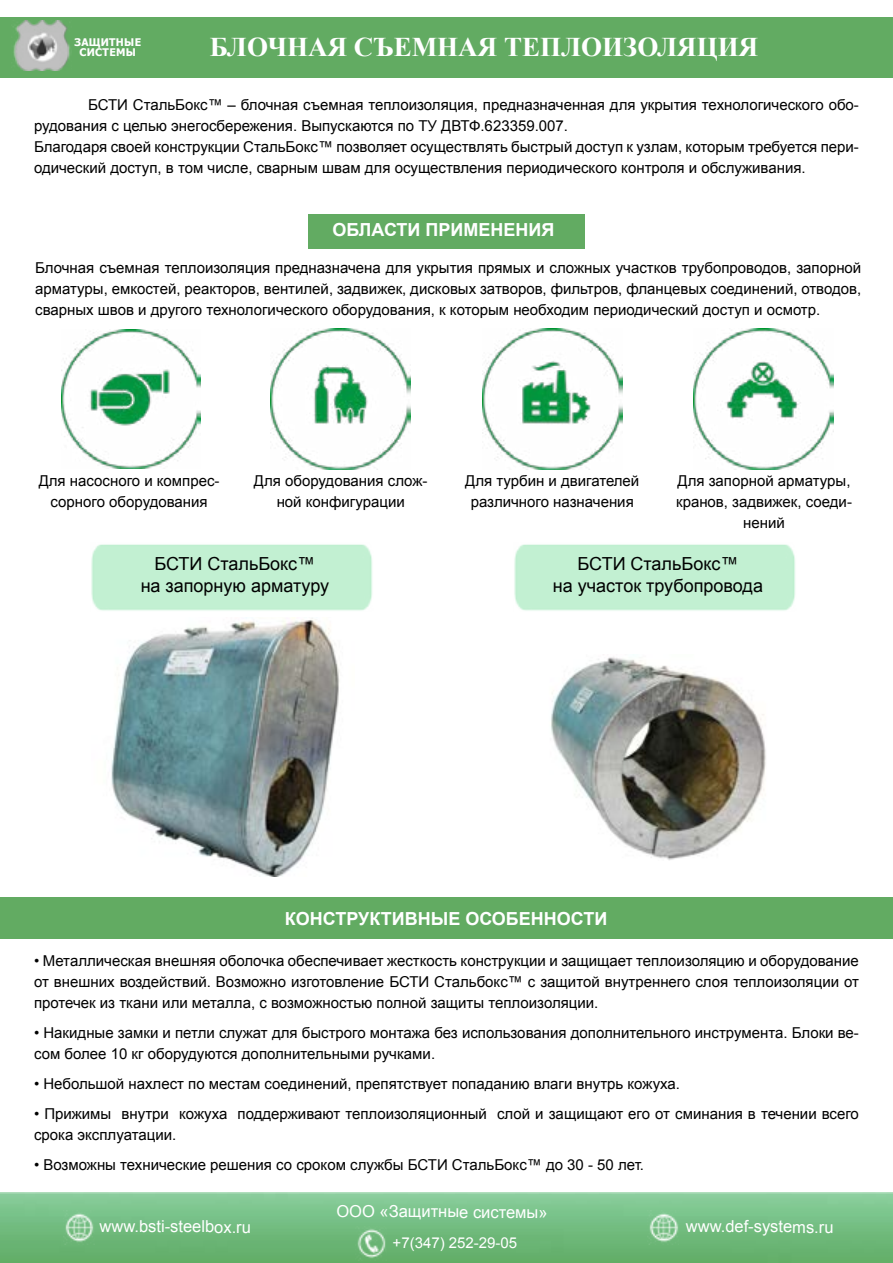
<style>
.page{position:relative;width:893px;height:1263px;background:#fff}
.page>*{position:absolute;margin:0;border:0;box-sizing:border-box;transform-origin:0 0}
.t1{font:700 27px "Times New Roman";color:#fff}
.t2{font:18px/21.6px "Arial";color:#000;text-align:center}
.t3{font:700 18px "Arial";color:#fff}
.t4{font:16.5px "Arial";letter-spacing:-.005em;color:#fff}
.t5{font:15px/21px "Arial";color:#000;text-align:center}
.t6{font:15px "Arial";letter-spacing:-.005em;color:#fff}
.t7{font:700 10.5px/10.5px "Tahoma";letter-spacing:.03em;color:#fff;text-align:center}
</style>
<div class="page">
<div style="left:0;top:17px;width:892px;height:61px;background:#62ab62"></div>
<img style="left:892px;top:17px;width:1px;height:61px">
<div style="left:91px;top:544px;width:282px;height:67px;background:#c2f0d2"></div>
<div style="left:514px;top:544px;width:282px;height:67px;background:#c2f0d2"></div>
<img style="left:111px;top:617px;width:229px;height:259px">
<img style="left:551px;top:657px;width:215px;height:203px">
<div style="left:0;top:897px;width:893px;height:41px;background:#62ab62"></div>
<img style="left:0;top:1193px;width:893px;height:70px">
<img style="left:63px;top:1210px;width:31px;height:34px">
<img style="left:647px;top:1210px;width:31px;height:34px">
<img style="left:355px;top:1226px;width:31px;height:34px">
<img style="left:12px;top:20px;width:59px;height:51px">
<div style="left:308px;top:214px;width:277px;height:34px;background:#62ab62"></div>
<img style="left:61px;top:329px;width:139px;height:140px">
<img style="left:271px;top:329px;width:140px;height:140px">
<img style="left:482px;top:329px;width:140px;height:140px">
<img style="left:694px;top:329px;width:140px;height:140px">
<h1 class="t1" style="left:210px;top:28px;width:550px">БЛОЧНАЯ СЪЕМНАЯ ТЕПЛОИЗОЛЯЦИЯ</h1>
<p class="t5" style="left:34px;top:95px;width:826px;text-align:left;text-indent:54px">БСТИ СтальБокс™ – блочная съемная теплоизоляция, предназначенная для укрытия технологического обо&shy;рудования с целью энегосбережения. Выпускаются по ТУ ДВТФ.623359.007.<br>Благодаря своей конструкции СтальБокс™ позволяет осуществлять быстрый доступ к узлам, которым требуется пери&shy;одический доступ, в том числе, сварным швам для осуществления периодического контроля и обслуживания.</p>
<p class="t7" style="left:74px;top:36px;width:68px">ЗАЩИТНЫЕ<br>СИСТЕМЫ</p>
<p class="t3" style="left:332px;top:217px;width:223px">ОБЛАСТИ ПРИМЕНЕНИЯ</p>
<p class="t5" style="left:35px;top:257px;width:828px;text-align:justify">Блочная съемная теплоизоляция предназначена для укрытия прямых и сложных участков трубопроводов, запорной арматуры, емкостей, реакторов, вентилей, задвижек, дисковых затворов, фильтров, фланцевых соединений, отводов, сварных швов и другого технологического оборудования, к которым необходим периодический доступ и осмотр.</p>
<p class="t5" style="left:39px;top:470px;width:182px">Для насосного и компрес&shy;сорного оборудования</p>
<p class="t5" style="left:254px;top:470px;width:175px">Для оборудования слож&shy;ной конфигурации</p>
<p class="t5" style="left:465px;top:470px;width:176px">Для турбин и двигателей различного назначения</p>
<p class="t5" style="left:676px;top:470px;width:177px">Для запорной арматуры, кранов, задвижек, соеди&shy;нений</p>
<p class="t2" style="left:141px;top:553px;width:190px">БСТИ СтальБокс™<br>на запорную арматуру</p>
<p class="t2" style="left:553px;top:553px;width:212px">БСТИ СтальБокс™<br>на участок трубопровода</p>
<p class="t3" style="left:285px;top:906px;width:324px">КОНСТРУКТИВНЫЕ ОСОБЕННОСТИ</p>
<p class="t5" style="left:34px;top:951px;width:826px;text-align:justify">• Металлическая внешняя оболочка обеспечивает жесткость конструкции и защищает теплоизоляцию и оборудование от внешних воздействий. Возможно изготовление БСТИ Стальбокс™ с защитой внутреннего слоя теплоизоляции от протечек из ткани или металла, с возможностью полной защиты теплоизоляции.</p>
<p class="t5" style="left:34px;top:1023px;width:826px;text-align:left">• Накидные замки и петли служат для быстрого монтажа без использования дополнительного инструмента. Блоки ве&shy;сом более 10 кг оборудуются дополнительными ручками.</p>
<p class="t5" style="left:34px;top:1074px;width:647px">• Небольшой нахлест по местам соединений, препятствует попаданию влаги внутрь кожуха.</p>
<p class="t5" style="left:34px;top:1104px;width:826px;text-align:left">• Прижимы внутри кожуха поддерживают теплоизоляционный слой и защищают его от сминания в течении всего срока эксплуатации.</p>
<p class="t5" style="left:34px;top:1155px;width:612px">• Возможны технические решения со сроком службы БСТИ СтальБокс™ до 30 - 50 лет.</p>
<p class="t4" style="left:336px;top:1201px;width:213px">ООО «Защитные системы»</p>
<p class="t6" style="left:393px;top:1233px;width:126px">+7(347) 252-29-05</p>
<p class="t4" style="left:100px;top:1216px;width:153px">www.bsti-steelbox.ru</p>
<p class="t4" style="left:686px;top:1216px;width:149px">www.def-systems.ru</p>
</div>
